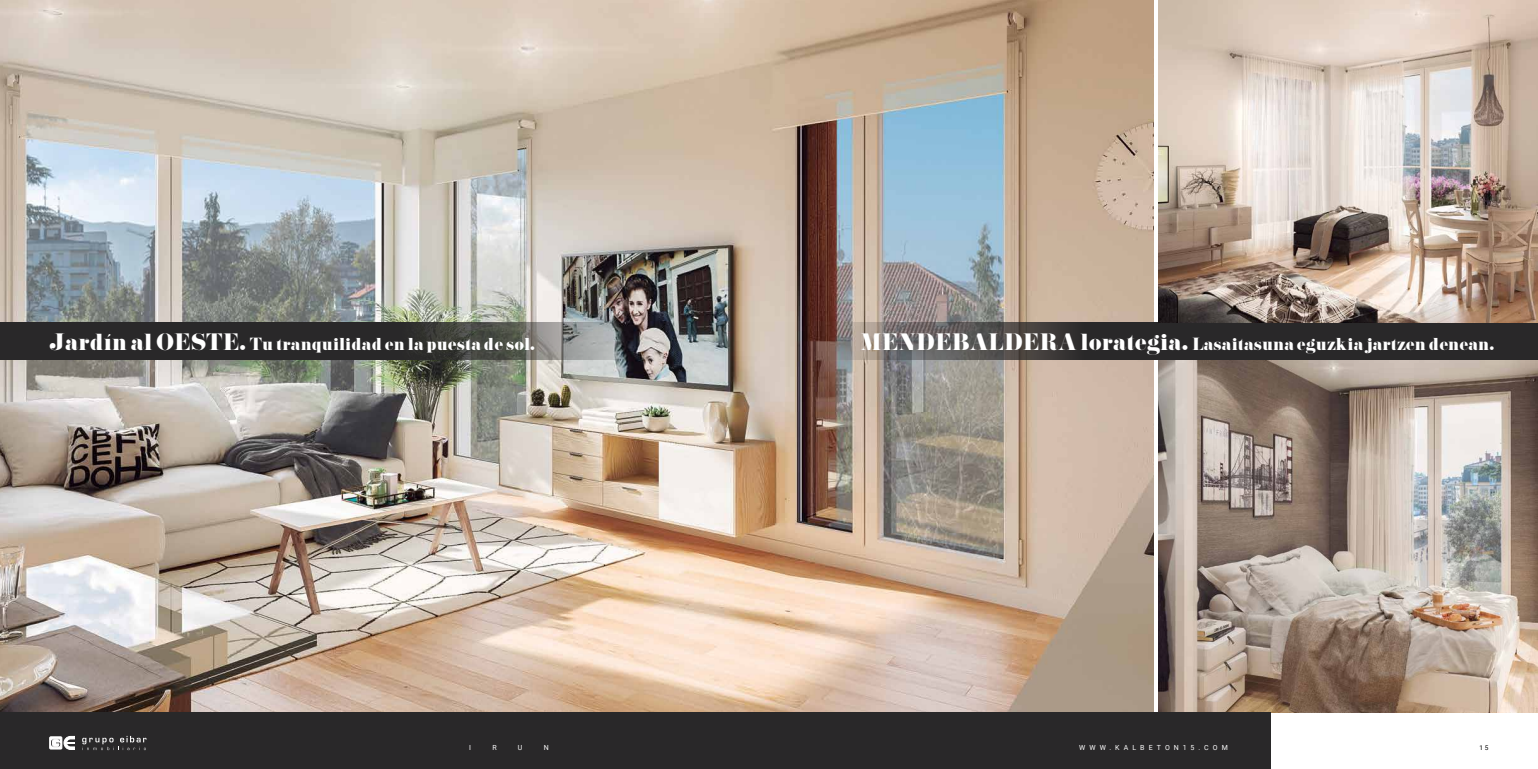
<style>
.page{position:relative;width:1538px;height:769px;background:#fff}
.page>*{position:absolute;margin:0;border:0;box-sizing:border-box;transform-origin:0 0}
.t1{font:15.75px "Pistilli";color:#fff}
.t2{font:7px "Roboto";letter-spacing:.575em;color:#fff}
.t3{font:6.48px "Roboto";color:#000}
.s1{font-size:21.18px}
</style>
<div class="page">
<img style="left:0;top:0;width:1153px;height:712px">
<img style="left:1158px;top:360px;width:380px;height:352px">
<div style="left:0;top:712px;width:1270px;height:57px;background:#292829"></div>
<svg style="left:82px;top:736px;width:65px;height:14px"></svg>
<svg style="left:50px;top:736px;width:25px;height:14px"></svg>
<svg style="left:0;top:322px;width:727px;height:38px;background:#464646"></svg>
<svg style="left:735px;top:322px;width:803px;height:38px;background:#4b4644"></svg>
<img style="left:1158px;top:0;width:380px;height:322px">
<p class="t1" style="left:50px;top:333px;width:487px"><span class="s1">Jardín al OESTE.</span> Tu tranquilidad en la puesta de sol.</p>
<p class="t1" style="left:860px;top:333px;width:635px"><span class="s1">MENDEBALDERA lorategia.</span> Lasaitasuna eguzkia jartzen denean.</p>
<p class="t2" style="left:469px;top:743px;width:21px">IRUN</p>
<p class="t2" style="left:1079px;top:743px;width:45px">WWW.KALBETO</p>
<p class="t2" style="left:1174px;top:743px;width:39px">N15.COM</p>
<p class="t3" style="left:1479px;top:743px;width:11px">1 5</p>
</div>
